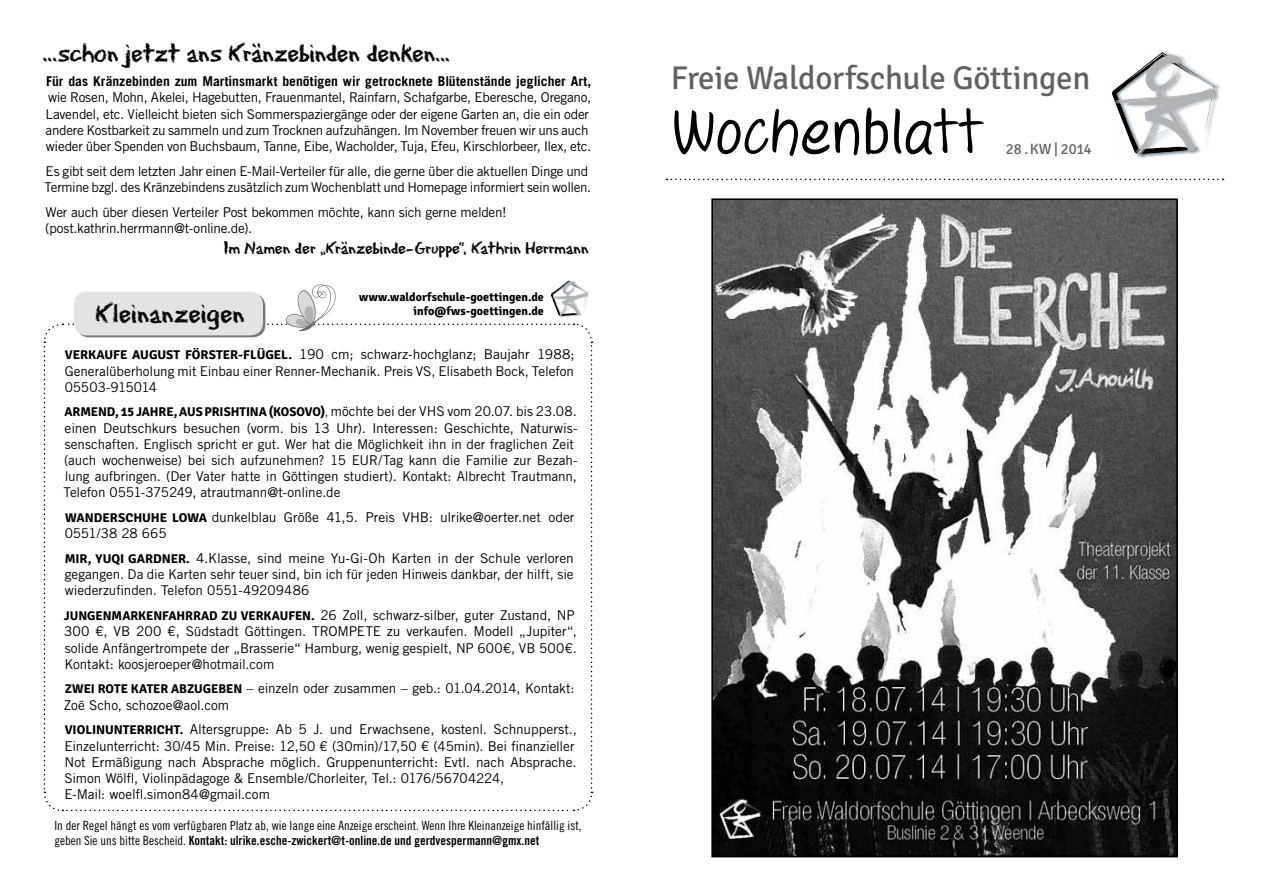
<style>
.page{position:relative;width:1263px;height:893px;background:#fff}
.page>*{position:absolute;margin:0;border:0;box-sizing:border-box;transform-origin:0 0}
.t1{font:66px "Josh Handwriting";letter-spacing:-.005em;color:#000}
.t2{font:33px "Signika";letter-spacing:-.01em;color:#626261}
.t3{font:28.5px "Eraser Dust";letter-spacing:-.01em;color:#000}
.t4{font:27px "Eraser Dust";letter-spacing:-.02em;color:#000}
.t5{font:18px "Eraser Dust";letter-spacing:-.015em;color:#000}
.t6{font:15px "Signika";letter-spacing:-.01em;color:#626261}
.t7{font:13.5px/16.2px "Trade Gothic LT Std";letter-spacing:-.01em;color:#000}
.t8{font:700 13.5px "Trade Gothic LT Std";color:#000}
.t9{font:12.75px "Trade Gothic LT Std Cn 18";color:#000}
.t10{font:12.75px "Trade Gothic LT Std Bd Cn 20";color:#000}
.t11{font:700 12.75px "Signika";letter-spacing:-.005em;color:#000}
.t12{font:700 12px/14.4px "Signika";color:#000;text-align:right}
.s1{font-family:"Signika";font-weight:700;font-size:12.75px}
.s2{font-family:"Trade Gothic LT Std Cn 18";font-weight:400}
.s3{font-family:"Trade Gothic LT Std";font-weight:400;font-size:13.5px}
.s4{font-family:"Trade Gothic LT Std Cn 18"}
</style>
<div class="page">
<img style="left:1216px;top:85px;width:4px;height:17px">
<svg style="left:1112px;top:52px;width:104px;height:105px"></svg>
<img style="left:714px;top:201px;width:461px;height:653px">
<div style="left:711px;top:198px;width:467px;height:659px;border:2px solid #000"></div>
<svg style="left:667px;top:179px;width:556px;height:1px"></svg>
<svg style="left:43px;top:281px;width:550px;height:531px"></svg>
<h3 class="t4" style="left:43px;top:34px;width:409px">...schon jetzt ans Kränzebinden denken...</h3>
<p class="t8" style="left:46px;top:73px;width:547px">Für das Kränzebinden zum Martinsmarkt benötigen wir getrocknete Blütenstände jeglicher Art,</p>
<p class="t7" style="left:46px;top:89px;width:547px">wie Rosen, Mohn, Akelei, Hagebutten, Frauenmantel, Rainfarn, Schafgarbe, Eberesche, Oregano, Lavendel, etc. Vielleicht bieten sich Sommerspaziergänge oder der eigene Garten an, die ein oder andere Kostbarkeit zu sammeln und zum Trocknen aufzuhängen. Im November freuen wir uns auch wieder über Spenden von Buchsbaum, Tanne, Eibe, Wacholder, Tuja, Efeu, Kirschlorbeer, Ilex, etc.</p>
<p class="t7" style="left:45px;top:163px;width:548px">Es gibt seit dem letzten Jahr einen E-Mail-Verteiler für alle, die gerne über die aktuellen Dinge und<br>Termine bzgl. des Kränzebindens zusätzlich zum Wochenblatt und Homepage informiert sein wollen.</p>
<p class="t7" style="left:45px;top:204px;width:463px">Wer auch über diesen Verteiler Post bekommen möchte, kann sich gerne melden! (post.kathrin.herrmann@t-online.de).</p>
<h3 class="t5" style="left:224px;top:236px;width:367px">Im Namen der „Kränzebinde-Gruppe“, Kathrin Herrmann</h3>
<h3 class="t3" style="left:95px;top:293px;width:151px">Kleinanzeigen</h3>
<p class="t12" style="left:359px;top:290px;width:186px">WWW.WALDORFSCHULE-GOETTINGEN.DE<br>INFO@FWS-GOETTINGEN.DE</p>
<p class="t7" style="left:65px;top:346px;width:511px;text-align:justify"><span class="s1">VERKAUFE AUGUST FÖRSTER-FLÜGEL.</span> 190 cm; schwarz-hochglanz; Baujahr 1988; Generalüberholung mit Einbau einer Renner-Mechanik. Preis VS, Elisabeth Bock, Telefon 05503-915014</p>
<p class="t11" style="left:64px;top:404px;width:514px">ARMEND, 15 JAHRE, AUS PRISHTINA (KOSOVO)<span class="s2">,</span> <span class="s3">möchte bei der VHS vom 20.07. bis 23.08.</span></p>
<p class="t7" style="left:63px;top:420px;width:516px">einen Deutschkurs besuchen (vorm. bis 13 Uhr). Interessen: Geschichte, Naturwis&shy;senschaften. Englisch spricht er gut. Wer hat die Möglichkeit ihn in der fraglichen Zeit (auch wochenweise) bei sich aufzunehmen? 15 EUR/Tag kann die Familie zur Bezah&shy;lung aufbringen. (Der Vater hatte in Göttingen studiert). Kontakt: Albrecht Trautmann, Telefon 0551-375249, atrautmann@t-online.de</p>
<p class="t7" style="left:65px;top:509px;width:511px"><span class="s1">WANDERSCHUHE LOWA</span> dunkelblau Größe 41,5. Preis VHB: ulrike@oerter.net oder<br>0551/38 28 665</p>
<p class="t7" style="left:65px;top:550px;width:510px;text-align:justify"><span class="s1">MIR, YUQI GARDNER.</span> 4.Klasse, sind meine Yu-Gi-Oh Karten in der Schule verloren gegangen. Da die Karten sehr teuer sind, bin ich für jeden Hinweis dankbar, der hilft, sie wiederzufinden. Telefon 0551-49209486</p>
<p class="t7" style="left:64px;top:607px;width:512px"><span class="s1">JUNGENMARKENFAHRRAD ZU VERKAUFEN.</span> 26 Zoll, schwarz-silber, guter Zustand, NP<br>300 €, VB 200 €, Südstadt Göttingen. Trompete</p>
<p class="t7" style="left:64px;top:623px;width:514px;text-align:justify;text-indent:323px">zu verkaufen. Modell „Jupiter“, solide Anfängertrompete der „Brasserie“ Hamburg, wenig gespielt, NP 600€, VB 500€.<br>Kontakt: koosjeroeper@hotmail.com</p>
<p class="t7" style="left:64px;top:680px;width:512px"><span class="s1">ZWEI ROTE KATER ABZUGEBEN</span> – einzeln oder zusammen – geb.: 01.04.2014, Kontakt:<br>Zoë Scho, schozoe@aol.com</p>
<p class="t7" style="left:64px;top:721px;width:514px"><span class="s1">VIOLINUNTERRICHT.</span> Altersgruppe: Ab 5 J. und Erwachsene, kostenl. Schnupperst., Einzelunterricht: 30/45 Min. Preise: 12,50 € (30min)/17,50 € (45min). Bei finanzieller Not Ermäßigung nach Absprache möglich. Gruppenunterricht: Evtl. nach Absprache.<br>Simon Wölfl, Violinpädagoge &amp; Ensemble/Chorleiter, Tel.: 0176/56704224,<br>E-Mail: woelfl.simon84@gmail.com</p>
<p class="t9" style="left:54px;top:817px;width:529px">In der Regel hängt es vom verfügbaren Platz ab, wie lange eine Anzeige erscheint. Wenn Ihre Kleinanzeige hinfällig ist,</p>
<p class="t10" style="left:54px;top:832px;width:486px"><span class="s4">geben Sie uns bitte Bescheid.</span> Kontakt: ulrike.esche-zwickert@t-online.de und gerdvespermann@gmx.net</p>
<h2 class="t2" style="left:671px;top:59px;width:421px">Freie Waldorfschule Göttingen</h2>
<h1 class="t1" style="left:671px;top:97px;width:311px">Wochenblatt</h1>
<p class="t6" style="left:1006px;top:140px;width:87px">28 .KW | 2014</p>
</div>
